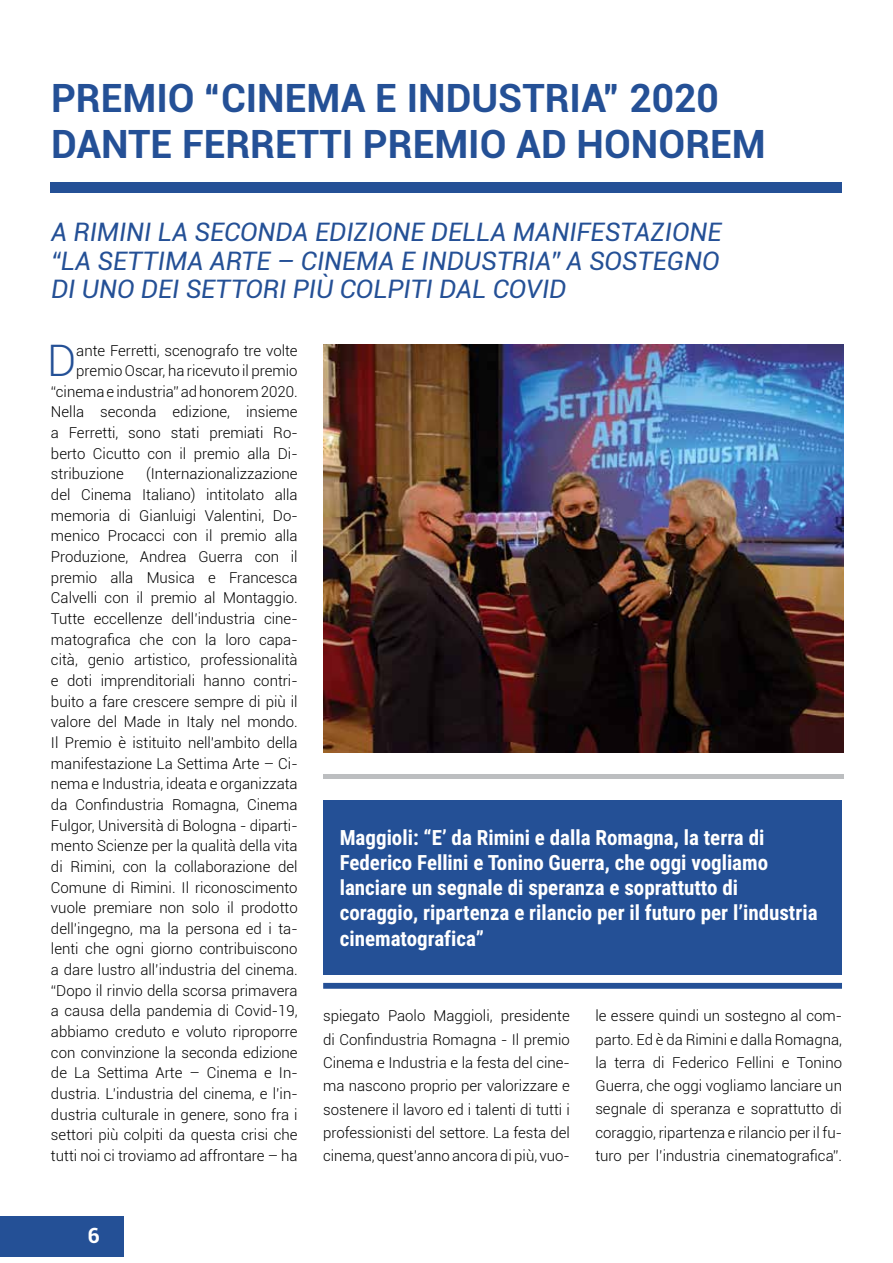
<style>
.page{position:relative;width:893px;height:1263px;background:#fff}
.page>*{position:absolute;margin:0;border:0;box-sizing:border-box;transform-origin:0 0}
.t1{font:300 43.5px "Roboto";color:#245096}
.t2{font:700 39px/46.8px "Roboto";color:#245096}
.t3{font:italic 25.5px/28.5px "Roboto";color:#245096;text-align:justify}
.t4{font:700 21px/25.2px "Roboto Condensed";color:#fff}
.t5{font:700 21px "Roboto";color:#fff}
.t6{font:300 15px/20.7px "Roboto";color:#000;text-align:justify}
</style>
<div class="page">
<img style="left:323px;top:345px;width:520px;height:408px">
<div style="left:50px;top:182px;width:792px;height:11px;background:#245096"></div>
<div style="left:323px;top:774px;width:520px;height:5px;background:#bcbec0"></div>
<div style="left:324px;top:800px;width:518px;height:175px;background:#245096"></div>
<svg style="left:323px;top:983px;width:519px;height:6px;background:#2d579a"></svg>
<div style="left:0;top:1216px;width:123px;height:40px;background:#245096"></div>
<h2 class="t2" style="left:51px;top:73px;width:716px">PREMIO “CINEMA E INDUSTRIA” 2020<br>DANTE FERRETTI PREMIO AD HONOREM</h2>
<h3 class="t3" style="left:51px;top:217px;width:672px">A RIMINI LA SECONDA EDIZIONE DELLA MANIFESTAZIONE “LA SETTIMA ARTE – CINEMA E INDUSTRIA” A SOSTEGNO DI UNO DEI SETTORI PIÙ COLPITI DAL COVID</h3>
<h1 class="t1" style="left:47px;top:330px;width:31px">D</h1>
<p class="t6" style="left:76px;top:340px;width:223px">ante Ferretti, scenografo tre volte</p>
<p class="t6" style="left:76px;top:360px;width:223px">premio Oscar, ha ricevuto il premio</p>
<p class="t6" style="left:51px;top:380px;width:248px">“cinema e industria” ad honorem 2020.</p>
<p class="t6" style="left:51px;top:401px;width:248px">Nella seconda edizione, insieme</p>
<p class="t6" style="left:51px;top:422px;width:248px">a Ferretti, sono stati premiati Ro-</p>
<p class="t6" style="left:51px;top:442px;width:248px">berto Cicutto con il premio alla Di-</p>
<p class="t6" style="left:51px;top:463px;width:74px">stribuzione</p>
<p class="t6" style="left:51px;top:463px;width:248px;text-indent:95px">(Internazionalizzazione del Cinema Italiano) intitolato alla memoria di Gianluigi Valentini, Do&shy;menico Procacci con il premio alla Produzione, Andrea Guerra con il premio alla Musica e Francesca Calvelli con il premio al Montaggio.<br>Tutte eccellenze dell’industria cine&shy;matografica che con la loro capa&shy;cità, genio artistico, professionalità e doti imprenditoriali hanno contri&shy;buito a fare crescere sempre di più il valore del Made in Italy nel mondo.<br>Il Premio è istituito nell’ambito della manifestazione La Settima Arte – Ci&shy;nema e Industria, ideata e organizzata da Confindustria Romagna, Cinema Fulgor, Università di Bologna - diparti&shy;mento Scienze per la qualità della vita di Rimini, con la collaborazione del Comune di Rimini. Il riconoscimento vuole premiare non solo il prodotto dell’ingegno, ma la persona ed i ta&shy;lenti che ogni giorno contribuiscono a dare lustro all’industria del cinema. “Dopo il rinvio della scorsa primavera a causa della pandemia di Covid-19, abbiamo creduto e voluto riproporre con convinzione la seconda edizione de La Settima Arte – Cinema e In&shy;dustria. L’industria del cinema, e l’in&shy;dustria culturale in genere, sono fra i settori più colpiti da questa crisi che tutti noi ci troviamo ad affrontare – ha</p>
<h3 class="t5" style="left:88px;top:1220px;width:14px">6</h3>
<h3 class="t4" style="left:340px;top:824px;width:479px">Maggioli: “E’ da Rimini e dalla Romagna, la terra di Federico Fellini e Tonino Guerra, che oggi vogliamo lanciare un segnale di speranza e soprattutto di coraggio, ripartenza e rilancio per il futuro per l’industria cinematografica”</h3>
<p class="t6" style="left:323px;top:1004px;width:248px;line-height:23.2px">spiegato Paolo Maggioli, presidente di Confindustria Romagna - Il premio Cinema e Industria e la festa del cine&shy;ma nascono proprio per valorizzare e sostenere il lavoro ed i talenti di tutti i professionisti del settore. La festa del cinema, quest’anno ancora di più, vuo-</p>
<p class="t6" style="left:595px;top:1004px;width:248px;line-height:23.2px">le essere quindi un sostegno al com&shy;parto. Ed è da Rimini e dalla Romagna, la terra di Federico Fellini e Tonino Guerra, che oggi vogliamo lanciare un segnale di speranza e soprattutto di coraggio, ripartenza e rilancio per il fu&shy;turo per l’industria cinematografica”.</p>
</div>
